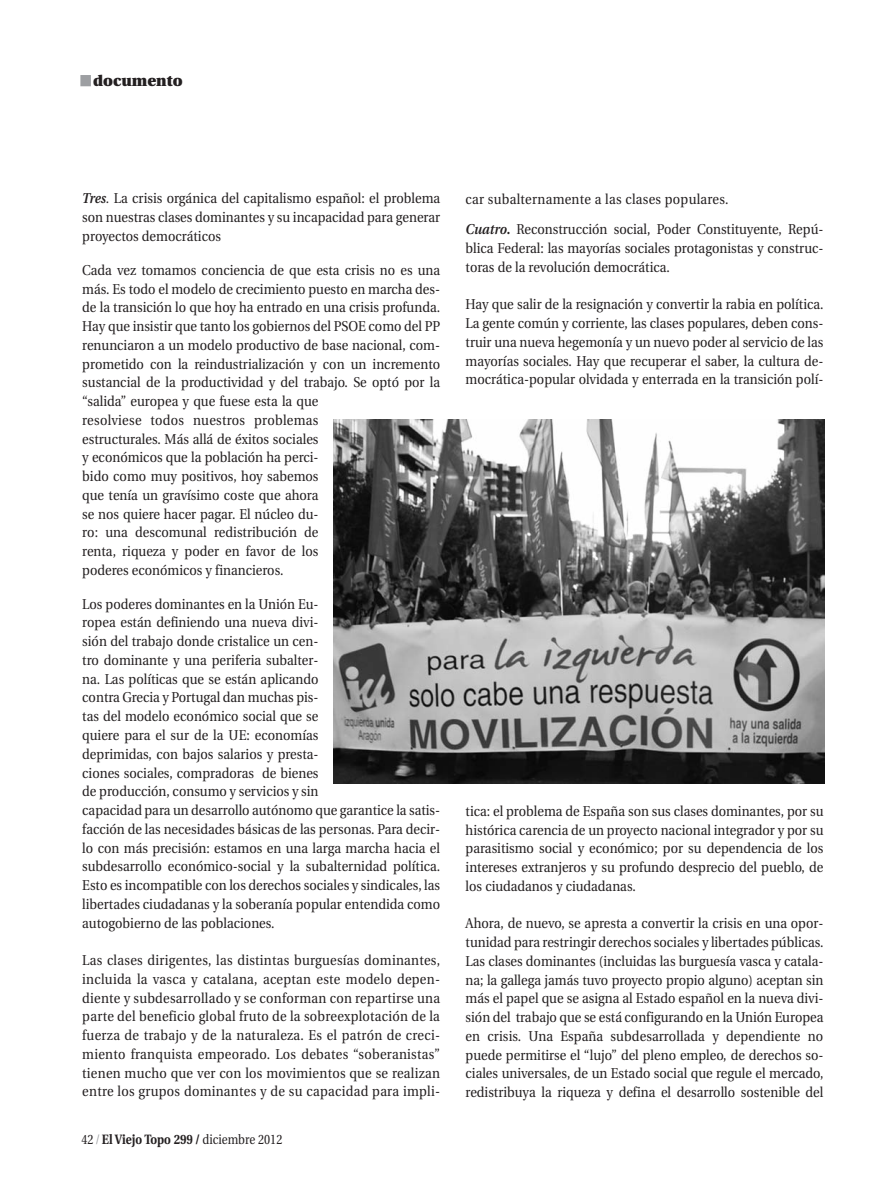
<style>
.page{position:relative;width:893px;height:1191px;background:#fff}
.page>*{position:absolute;margin:0;border:0;box-sizing:border-box;transform-origin:0 0}
.t1{font:900 15px "Utopia";color:#231f20}
.t2{font:14.25px/18.8px "Utopia";color:#231f20;text-align:justify;scale:.9 1}
.t3{font:13.5px "Utopia";color:#231f20;scale:.85 1}
.s1{font-weight:600;font-style:italic}
.s2{font-style:italic}
.s3{color:#9d9fa2}
.s4{font-weight:700}
.s5{font-weight:600}
</style>
<div class="page">
<div style="left:80px;top:75px;width:11px;height:11px;background:#9d9fa2"></div>
<img style="left:333px;top:420px;width:492px;height:363px">
<p class="t1" style="left:93px;top:75px;width:91px">documento</p>
<p class="t2" style="left:82px;top:190px;width:399px"><span class="s1">Tres</span><span class="s2">.</span> La crisis orgánica del capitalismo español: el problema son nuestras clases dominantes y su incapacidad para generar proyectos democráticos</p>
<p class="t2" style="left:82px;top:262px;width:399px;text-align:left">Cada vez tomamos conciencia de que esta crisis no es una más. Es todo el modelo de crecimiento puesto en marcha des - de la transición lo que hoy ha entrado en una crisis profunda.<br>Hay que insistir que tanto los gobiernos del PSOE como del PP renunciaron a un modelo productivo de base nacional, com&shy;prometido con la reindustrialización y con un incremento sustancial de la productividad y del trabajo. Se optó por la “salida” europea y que fuese esta la que<br>resolviese todos nuestros problemas<br>estructurales. Más allá de éxitos sociales<br>y económicos que la población ha perci-<br>bido co mo muy positivos, hoy sabemos<br>que tenía un gravísimo coste que ahora<br>se nos quiere hacer pagar. El núcleo du -<br>ro: una descomunal redistribución de<br>renta, riqueza y poder en favor de los<br>poderes económicos y financieros.</p>
<p class="t2" style="left:82px;top:595px;width:399px;text-align:left">Los poderes dominantes en la Unión Eu -<br>ropea están definiendo una nueva divi-<br>sión del trabajo donde cristalice un cen-<br>tro dominante y una periferia subalter-<br>na. Las políticas que se están aplicando<br>contra Grecia y Portugal dan muchas pis-<br>tas del modelo económico social que se<br>quiere para el sur de la UE: economías<br>de primidas, con bajos salarios y presta-<br>ciones sociales, compradoras de bienes<br>de producción, consumo y servicios y sin<br>capacidad para un desarrollo autónomo que garantice la satis&shy;facción de las necesidades básicas de las personas. Para decir&shy;lo con más precisión: estamos en una larga marcha hacia el subdesarrollo económico-social y la subalternidad política.<br>Esto es incompatible con los derechos sociales y sindicales, las libertades ciudadanas y la soberanía popular entendida como autogobierno de las poblaciones.</p>
<p class="t2" style="left:82px;top:952px;width:399px">Las clases dirigentes, las distintas burguesías dominantes, in cluida la vasca y catalana, aceptan este modelo depen&shy;diente y subdesarrollado y se conforman con repartirse una parte del beneficio global fruto de la sobreexplotación de la fuerza de trabajo y de la naturaleza. Es el patrón de creci&shy;miento franquista empeorado. Los debates “soberanistas” tienen mucho que ver con los movimientos que se realizan entre los grupos dominantes y de su capacidad para impli-</p>
<p class="t3" style="left:82px;top:1133px;width:238px">42 <span class="s3">/</span><span class="s4">El Viejo Topo 299 /</span> diciembre 2012</p>
<p class="t2" style="left:466px;top:185px;width:399px;line-height:30.8px">car subalternamente a las clases populares.<br><span class="s1">Cuatro</span><span class="s5">.</span> Reconstrucción social, Poder Constituyente, Re pú -</p>
<p class="t2" style="left:466px;top:240px;width:399px">blica Federal: las mayorías sociales protagonistas y construc&shy;toras de la revolución democrática.</p>
<p class="t2" style="left:466px;top:296px;width:399px">Hay que salir de la resignación y convertir la rabia en política.<br>La gente común y corriente, las clases populares, deben cons&shy;truir una nueva hegemonía y un nuevo poder al servicio de las mayorías sociales. Hay que recuperar el saber, la cultura de - mocrática-popular olvidada y enterrada en la transición polí-</p>
<p class="t2" style="left:466px;top:803px;width:399px">tica: el problema de España son sus clases dominantes, por su histórica carencia de un proyecto nacional integrador y por su parasitismo social y económico; por su dependencia de los intereses extranjeros y su profundo desprecio del pueblo, de los ciudadanos y ciudadanas.</p>
<p class="t2" style="left:466px;top:915px;width:399px">Ahora, de nuevo, se apresta a convertir la crisis en una opor&shy;tunidad para restringir derechos sociales y libertades públicas.<br>Las clases dominantes (incluidas las burguesía vasca y catala&shy;na; la gallega jamás tuvo proyecto propio alguno) aceptan sin más el papel que se asigna al Estado español en la nueva divi&shy;sión del trabajo que se está configurando en la Unión Europea en crisis. Una España subdesarrollada y dependiente no puede permitirse el “lujo” del pleno empleo, de derechos so - ciales universales, de un Estado social que regule el mercado, redistribuya la riqueza y defina el desarrollo sostenible del</p>
</div>
